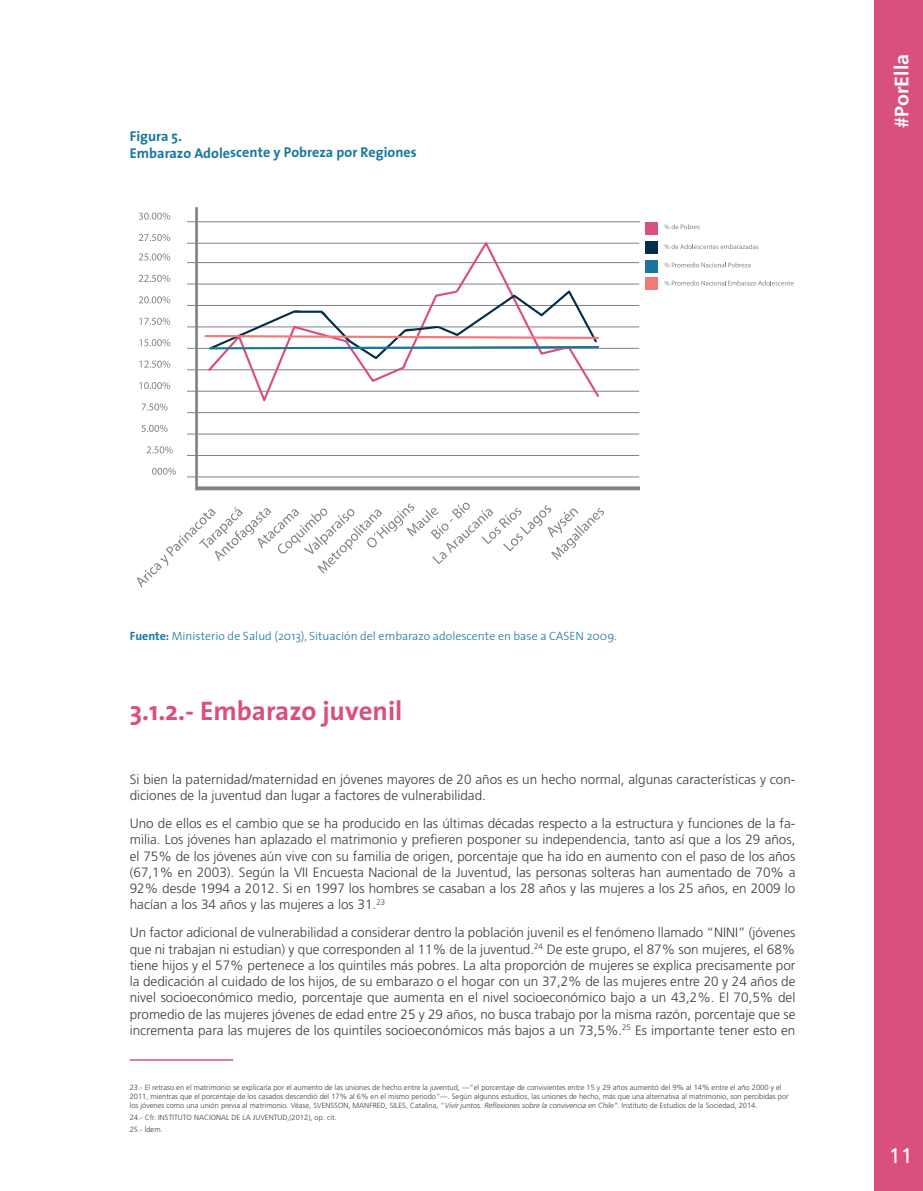
<style>
.page{position:relative;width:923px;height:1191px;background:#fff}
.page>*{position:absolute;margin:0;border:0;box-sizing:border-box;transform-origin:0 0}
.t1{font:700 27px "The Sans";color:#d94f7d}
.t2{font:21px "Frutiger LT Std";color:#fff}
.t3{font:700 19.5px "Frutiger LT Std";color:#fff}
.t4{font:700 14.25px "The Sans";letter-spacing:-.005em;color:#19779d}
.t5{font:300 13.5px/16.2px "Frutiger LT Std";color:#3e3e3f;text-align:justify}
.t6{font:300 12px "The Sans";color:#19779d}
.t7{font:300 7.5px/9px "Frutiger LT Std";color:#3e3e3f}
.s1{font-weight:700}
.s2{font-style:italic}
</style>
<div class="page">
<div style="left:873px;top:0;width:50px;height:1191px;background:#d94f7d"></div>
<hr style="left:130px;top:1059px;width:103px;height:1px;background:#d94f7d">
<svg style="left:139px;top:296px;width:31px;height:7px"></svg>
<svg style="left:139px;top:318px;width:31px;height:7px"></svg>
<svg style="left:139px;top:339px;width:31px;height:7px"></svg>
<svg style="left:139px;top:360px;width:31px;height:8px"></svg>
<svg style="left:139px;top:382px;width:31px;height:7px"></svg>
<svg style="left:142px;top:403px;width:25px;height:7px"></svg>
<svg style="left:141px;top:425px;width:26px;height:7px"></svg>
<svg style="left:147px;top:446px;width:26px;height:7px"></svg>
<svg style="left:152px;top:468px;width:24px;height:7px"></svg>
<svg style="left:195px;top:207px;width:445px;height:283px"></svg>
<hr style="left:187px;top:305px;width:452px;height:1px;background:#808285">
<hr style="left:187px;top:326px;width:452px;height:1px;background:#808285">
<svg style="left:139px;top:253px;width:31px;height:7px"></svg>
<svg style="left:139px;top:275px;width:31px;height:7px"></svg>
<hr style="left:187px;top:262px;width:452px;height:1px;background:#808285">
<hr style="left:187px;top:283px;width:452px;height:1px;background:#808285">
<svg style="left:139px;top:212px;width:31px;height:8px"></svg>
<svg style="left:139px;top:234px;width:31px;height:7px"></svg>
<hr style="left:187px;top:221px;width:453px;height:1px;background:#808285">
<hr style="left:187px;top:243px;width:452px;height:1px;background:#808285">
<hr style="left:187px;top:348px;width:452px;height:1px;background:#808285">
<hr style="left:187px;top:369px;width:452px;height:1px;background:#808285">
<hr style="left:187px;top:391px;width:452px;height:1px;background:#808285">
<hr style="left:187px;top:412px;width:452px;height:1px;background:#808285">
<hr style="left:187px;top:433px;width:452px;height:1px;background:#808285">
<hr style="left:187px;top:455px;width:452px;height:1px;background:#808285">
<hr style="left:187px;top:476px;width:452px;height:1px;background:#808285">
<svg style="left:208px;top:242px;width:391px;height:159px"></svg>
<svg style="left:204px;top:290px;width:395px;height:69px"></svg>
<svg style="left:137px;top:502px;width:467px;height:85px"></svg>
<div style="left:645px;top:223px;width:12px;height:12px;background:#d94f7d"></div>
<div style="left:645px;top:241px;width:12px;height:13px;background:#002f47"></div>
<div style="left:645px;top:278px;width:12px;height:12px;background:#f27879"></div>
<div style="left:645px;top:260px;width:12px;height:12px;background:#19779d"></div>
<svg style="left:664px;top:224px;width:35px;height:5px"></svg>
<svg style="left:664px;top:244px;width:94px;height:5px"></svg>
<svg style="left:664px;top:262px;width:86px;height:5px"></svg>
<svg style="left:664px;top:280px;width:129px;height:5px"></svg>
<p class="t4" style="left:130px;top:124px;width:54px">Figura 5.</p>
<p class="t4" style="left:130px;top:140px;width:289px">Embarazo Adolescente y Pobreza por Regiones</p>
<h3 class="t3" style="left:890px;top:128px;width:75px;rotate:-90deg">#PorElla</h3>
<p class="t6" style="left:130px;top:626px;width:488px"><span class="s1">Fuente:</span> Ministerio de Salud (2013), Situación del embarazo adolescente en base a CASEN 2009.</p>
<p class="t1" style="left:130px;top:688px;width:274px">3.1.2.- Embarazo juvenil</p>
<p class="t5" style="left:130px;top:771px;width:667px">Si bien la paternidad/maternidad en jóvenes mayores de 20 años es un hecho normal, algunas características y con&shy;diciones de la juventud dan lugar a factores de vulnerabilidad.</p>
<p class="t5" style="left:130px;top:815px;width:667px">Uno de ellos es el cambio que se ha producido en las últimas décadas respecto a la estructura y funciones de la fa&shy;milia. Los jóvenes han aplazado el matrimonio y prefieren posponer su independencia, tanto así que a los 29 años, el 75% de los jóvenes aún vive con su familia de origen, porcentaje que ha ido en aumento con el paso de los años (67,1% en 2003). Según la VII Encuesta Nacional de la Juventud, las personas solteras han aumentado de 70% a 92% desde 1994 a 2012. Si en 1997 los hombres se casaban a los 28 años y las mujeres a los 25 años, en 2009 lo hacían a los 34 años y las mujeres a los 31.<sup>23</sup></p>
<p class="t5" style="left:130px;top:925px;width:667px">Un factor adicional de vulnerabilidad a considerar dentro la población juvenil es el fenómeno llamado “NINI” (jóvenes que ni trabajan ni estudian) y que corresponden al 11% de la juventud.<sup>24</sup> De este grupo, el 87% son mujeres, el 68% tiene hijos y el 57% pertenece a los quintiles más pobres. La alta proporción de mujeres se explica precisamente por la dedicación al cuidado de los hijos, de su embarazo o el hogar con un 37,2% de las mujeres entre 20 y 24 años de nivel socioeconómico medio, porcentaje que aumenta en el nivel socioeconómico bajo a un 43,2%. El 70,5% del promedio de las mujeres jóvenes de edad entre 25 y 29 años, no busca trabajo por la misma razón, porcentaje que se incrementa para las mujeres de los quintiles socioeconómicos más bajos a un 73,5%.<sup>25</sup> Es importante tener esto en</p>
<p class="t7" style="left:130px;top:1082px;width:660px">23.- El retraso en el matrimonio se explicaría por el aumento de las uniones de hecho entre la juventud, —“el porcentaje de convivientes entre 15 y 29 años aumentó del 9% al 14% entre el año 2000 y el<br>2011, mientras que el porcentaje de los casados descendió del 17% al 6% en el mismo periodo”—. Según algunos estudios, las uniones de hecho, más que una alternativa al matrimonio, son percibidas por los jóvenes como una unión previa al matrimonio. Véase, SVENSSON, MANFRED, SILES, Catalina, “<span class="s2">Vivir juntos. Reflexiones sobre la convivencia en Chile”</span>. Instituto de Estudios de la Sociedad, 2014.</p>
<p class="t7" style="left:130px;top:1112px;width:208px">24.- Cfr. INSTITUTO NACIONAL DE LA JUVENTUD,(2012), op. cit.</p>
<p class="t7" style="left:130px;top:1124px;width:34px">25.- Ídem.</p>
<h2 class="t2" style="left:889px;top:1143px;width:25px">11</h2>
</div>
